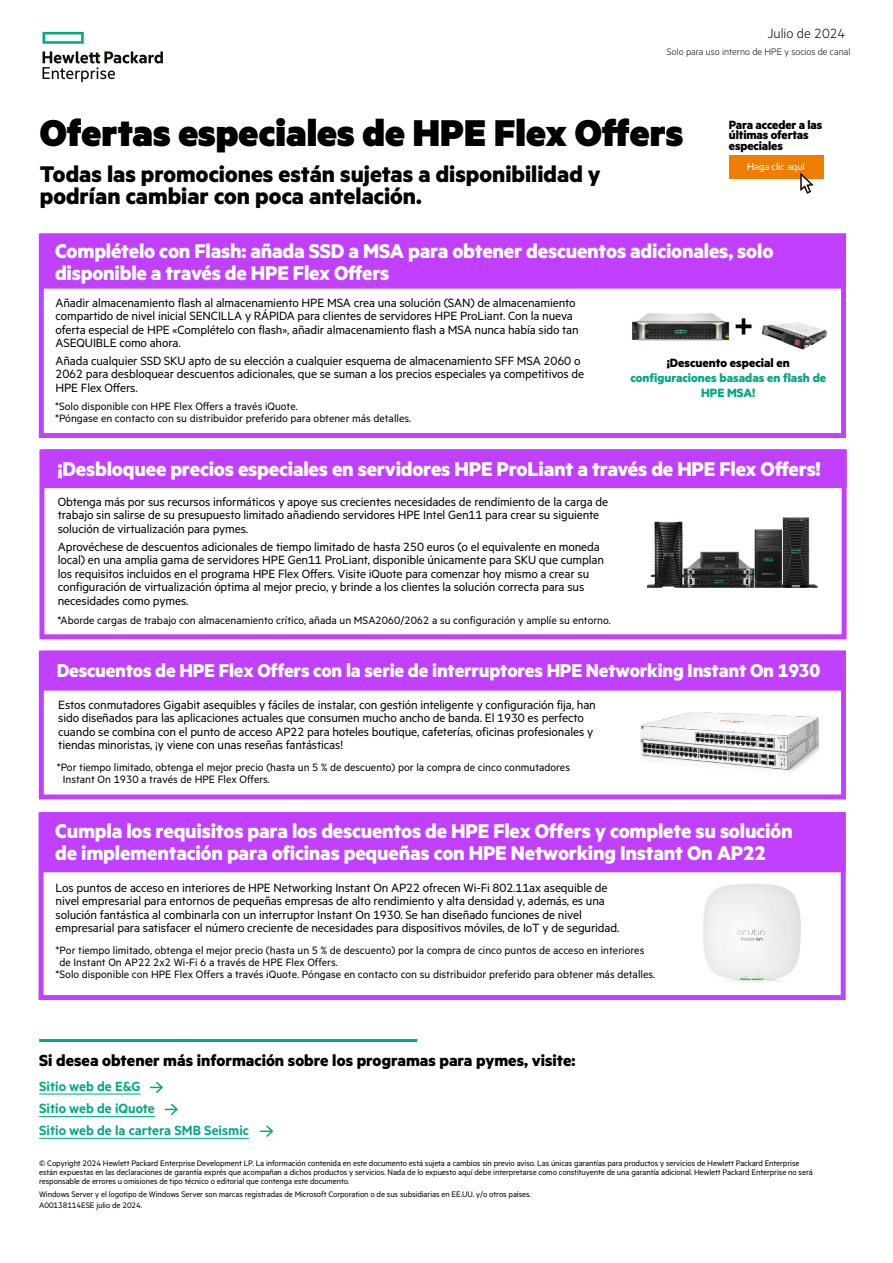
<style>
.page{position:relative;width:893px;height:1263px;background:#fff}
.page>*{position:absolute;margin:0;border:0;box-sizing:border-box;transform-origin:0 0}
.t1{font:900 42px "Metric HPE";color:#000}
.t2{font:700 25.5px/22.5px "Metric HPE";color:#000}
.t3{font:700 22.5px/22.5px "Metric HPE";letter-spacing:-.01em;color:#fff}
.t4{font:700 21px "Metric HPE";letter-spacing:-.01em;color:#fff}
.t5{font:700 18px "Metric HPE";color:#000}
.t6{font:600 15px/22.2px "Metric HPE";color:#01a982}
.t7{font:300 15px "Metric HPE";color:#000}
.t8{font:13.5px/13.5px "Metric HPE";letter-spacing:-.01em;color:#000}
.t9{font:700 13.5px/10.5px "Metric HPE";letter-spacing:-.01em;color:#000}
.t10{font:700 13.5px/15px "Metric HPE";color:#01a982;text-align:center}
.t11{font:12px/12px "Metric HPE";color:#000}
.t12{font:11.4px "Metric HPE";letter-spacing:-.01em;color:#fff}
.t13{font:300 10.5px "Metric HPE";color:#000}
.t14{font:9px/9px "Metric HPE";letter-spacing:-.01em;color:#000}
</style>
<div class="page">
<div style="left:729px;top:155px;width:94px;height:24px;background:#ef7d00"></div>
<svg style="left:800px;top:173px;width:14px;height:21px"></svg>
<img style="left:640px;top:712px;width:179px;height:60px">
<img style="left:681px;top:872px;width:142px;height:110px">
<img style="left:647px;top:517px;width:171px;height:70px">
<div style="left:39px;top:449px;width:808px;height:190px;border:5px solid #c140ff"></div>
<div style="left:39px;top:651px;width:807px;height:148px;border:5px solid #c140ff"></div>
<div style="left:39px;top:812px;width:807px;height:188px;border:5px solid #c140ff"></div>
<div style="left:42px;top:449px;width:805px;height:39px;background:#c140ff;border:2px solid #c140ff"></div>
<div style="left:41px;top:651px;width:805px;height:40px;background:#c140ff;border:2px solid #c140ff"></div>
<div style="left:41px;top:812px;width:805px;height:60px;background:#c140ff"></div>
<svg style="left:260px;top:1125px;width:14px;height:12px"></svg>
<svg style="left:165px;top:1103px;width:13px;height:13px"></svg>
<svg style="left:150px;top:1081px;width:13px;height:13px"></svg>
<hr style="left:39px;top:1039px;width:378px;height:3px;background:#01a982">
<img style="left:632px;top:313px;width:196px;height:37px">
<div style="left:39px;top:233px;width:807px;height:205px;border:5px solid #c140ff"></div>
<div style="left:41px;top:233px;width:805px;height:56px;background:#c140ff;border:2px solid #c140ff"></div>
<hr style="left:39px;top:1138px;width:210px;height:1px;background:#01a982">
<hr style="left:39px;top:1116px;width:116px;height:1px;background:#01a982">
<hr style="left:39px;top:1094px;width:102px;height:1px;background:#01a982">
<svg style="left:43px;top:32px;width:41px;height:12px"></svg>
<svg style="left:43px;top:51px;width:120px;height:31px"></svg>
<p class="t7" style="left:768px;top:25px;width:79px">Julio de 2024</p>
<p class="t13" style="left:667px;top:45px;width:185px">Solo para uso interno de HPE y socios de canal</p>
<h1 class="t1" style="left:40px;top:106px;width:645px">Ofertas especiales de HPE Flex Offers</h1>
<h2 class="t2" style="left:40px;top:162px;width:562px">Todas las promociones están sujetas a disponibilidad y podrían cambiar con poca antelación.</h2>
<p class="t9" style="left:729px;top:119px;width:95px">Para acceder a las últimas ofertas especiales</p>
<p class="t12" style="left:747px;top:160px;width:59px">Haga clic aquí</p>
<h3 class="t3" style="left:55px;top:239px;width:720px">Complételo con Flash: añada SSD a MSA para obtener descuentos adicionales, solo disponible a través de HPE Flex Offers</h3>
<p class="t8" style="left:56px;top:295px;width:525px">Añadir almacenamiento flash al almacenamiento HPE MSA crea una solución (SAN) de almacenamiento compartido de nivel inicial SENCILLA y RÁPIDA para clientes de servidores HPE ProLiant. Con la nueva oferta especial de HPE «Complételo con flash», añadir almacenamiento flash a MSA nunca había sido tan ASEQUIBLE como ahora.</p>
<p class="t8" style="left:56px;top:353px;width:530px">Añada cualquier SSD SKU apto de su elección a cualquier esquema de almacenamiento SFF MSA 2060 o<br>2062 para desbloquear descuentos adicionales, que se suman a los precios especiales ya competitivos de<br>HPE Flex Offers.</p>
<p class="t11" style="left:55px;top:400px;width:358px">*Solo disponible con HPE Flex Offers a través iQuote.<br>*Póngase en contacto con su distribuidor preferido para obtener más detalles.</p>
<p class="t9" style="left:667px;top:357px;width:125px">¡Descuento especial en</p>
<p class="t10" style="left:630px;top:369px;width:197px">configuraciones basadas en flash de<br>HPE MSA!</p>
<h3 class="t3" style="left:57px;top:457px;width:765px">¡Desbloquee precios especiales en servidores HPE ProLiant a través de HPE Flex Offers!</h3>
<p class="t8" style="left:58px;top:494px;width:552px">Obtenga más por sus recursos informáticos y apoye sus crecientes necesidades de rendimiento de la carga de trabajo sin salirse de su presupuesto limitado añadiendo servidores HPE Intel Gen11 para crear su siguiente solución de virtualización para pymes.</p>
<p class="t8" style="left:58px;top:539px;width:548px">Aprovéchese de descuentos adicionales de tiempo limitado de hasta 250 euros (o el equivalente en moneda local) en una amplia gama de servidores HPE Gen11 ProLiant, disponible únicamente para SKU que cumplan los requisitos incluidos en el programa HPE Flex Offers. Visite iQuote para comenzar hoy mismo a crear su configuración de virtualización óptima al mejor precio, y brinde a los clientes la solución correcta para sus necesidades como pymes.</p>
<p class="t11" style="left:57px;top:613px;width:555px">*Aborde cargas de trabajo con almacenamiento crítico, añada un MSA2060/2062 a su configuración y amplíe su entorno.</p>
<h3 class="t4" style="left:57px;top:658px;width:765px">Descuentos de HPE Flex Offers con la serie de interruptores HPE Networking Instant On 1930</h3>
<p class="t8" style="left:58px;top:697px;width:539px">Estos conmutadores Gigabit asequibles y fáciles de instalar, con gestión inteligente y configuración fija, han sido diseñados para las aplicaciones actuales que consumen mucho ancho de banda. El 1930 es perfecto cuando se combina con el punto de acceso AP22 para hoteles boutique, cafeterías, oficinas profesionales y tiendas minoristas, ¡y viene con unas reseñas fantásticas!</p>
<p class="t11" style="left:63px;top:761px;width:509px;text-indent:-6px">*Por tiempo limitado, obtenga el mejor precio (hasta un 5 % de descuento) por la compra de cinco conmutadores<br>Instant On 1930 a través de HPE Flex Offers.</p>
<h3 class="t3" style="left:55px;top:818px;width:739px">Cumpla los requisitos para los descuentos de HPE Flex Offers y complete su solución de implementación para oficinas pequeñas con HPE Networking Instant On AP22</h3>
<p class="t8" style="left:56px;top:880px;width:565px">Los puntos de acceso en interiores de HPE Networking Instant On AP22 ofrecen Wi-Fi 802.11ax asequible de nivel empresarial para entornos de pequeñas empresas de alto rendimiento y alta densidad y, además, es una solución fantástica al combinarla con un interruptor Instant On 1930. Se han diseñado funciones de nivel empresarial para satisfacer el número creciente de necesidades para dispositivos móviles, de IoT y de seguridad.</p>
<p class="t11" style="left:56px;top:944px;width:590px">*Por tiempo limitado, obtenga el mejor precio (hasta un 5 % de descuento) por la compra de cinco puntos de acceso en interiores</p>
<p class="t11" style="left:60px;top:956px;width:280px">de Instant On AP22 2x2 Wi-Fi 6 a través de HPE Flex Offers.</p>
<p class="t11" style="left:56px;top:968px;width:601px">*Solo disponible con HPE Flex Offers a través iQuote. Póngase en contacto con su distribuidor preferido para obtener más detalles.</p>
<h3 class="t5" style="left:39px;top:1050px;width:538px">Si desea obtener más información sobre los programas para pymes, visite:</h3>
<p class="t6" style="left:39px;top:1074px;width:211px">Sitio web de E&amp;G<br>Sitio web de iQuote<br>Sitio web de la cartera SMB Seismic</p>
<p class="t14" style="left:39px;top:1158px;width:775px">© Copyright 2024 Hewlett Packard Enterprise Development LP. La información contenida en este documento está sujeta a cambios sin previo aviso. Las únicas garantías para productos y servicios de Hewlett Packard Enterprise están expuestas en las declaraciones de garantía exprés que acompañan a dichos productos y servicios. Nada de lo expuesto aquí debe interpretarse como constituyente de una garantía adicional. Hewlett Packard Enterprise no será responsable de errores u omisiones de tipo técnico o editorial que contenga este documento.</p>
<p class="t14" style="left:39px;top:1189px;width:493px;line-height:10.8px">Windows Server y el logotipo de Windows Server son marcas registradas de Microsoft Corporation o de sus subsidiarias en EE.UU. y/o otros países.<br>A00138114ESE julio de 2024.</p>
</div>
